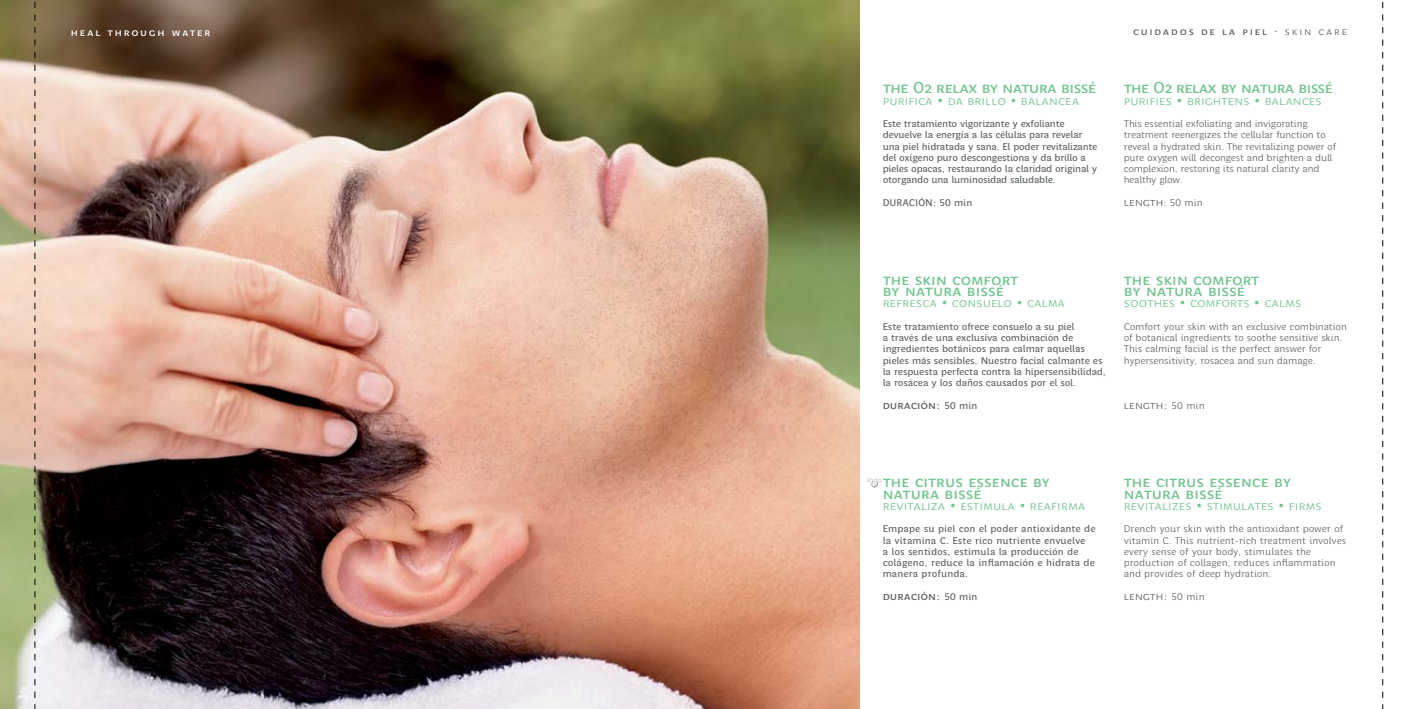
<style>
.page{position:relative;width:1418px;height:709px;background:#fff}
.page>*{position:absolute;margin:0;border:0;box-sizing:border-box;transform-origin:0 0}
.t1{font:16.25px "Perec Gris Versalita";letter-spacing:-.015em;color:#73c48f}
.t2{font:16.25px "Perec Gris Versalita";letter-spacing:-.035em;color:#73c48f}
.t3{font:16.25px "Perec Gris Versalita";letter-spacing:-.045em;color:#73c48f}
.t4{font:13.38px "Perec Blanca Versalita";letter-spacing:-.005em;color:#73c48f}
.t5{font:11.88px "Perec Blanca";color:#5e6367}
.t6{font:11.88px "Perec Gris";letter-spacing:-.01em;color:#5e6367}
.t7{font:11px "Perec Gris Versalita";letter-spacing:.16em;color:#5e6367}
.t8{font:11px "Perec Gris Versalita";letter-spacing:.15em;color:#fff}
.t9{font:10px/11.2px "Perec Gris";letter-spacing:-.005em;color:#5e6367}
.t10{font:10px/11.2px "Perec Blanca";letter-spacing:-.01em;color:#5e6367}
.s1{font-family:"Perec Blanca Versalita"}
.s2{font-size:10px}
</style>
<div class="page">
<img style="left:0;top:0;width:859px;height:709px">
<svg style="left:866px;top:477px;width:15px;height:10px"></svg>
<svg style="left:1382px;top:1px;width:1px;height:708px"></svg>
<svg style="left:35px;top:0;width:1px;height:709px"></svg>
<p class="t8" style="left:71px;top:26px;width:141px">heal through water</p>
<p class="t7" style="left:1133px;top:25px;width:215px">cuidados de la piel · <span class="s1">skin care</span></p>
<h1 class="t2" style="left:882px;top:79px;width:215px">the O2 relax by natura bissé</h1>
<h1 class="t3" style="left:1123px;top:79px;width:211px">the O2 relax by natura bissé</h1>
<h2 class="t4" style="left:882px;top:93px;width:198px">purifica • da brillo • balancea</h2>
<h2 class="t4" style="left:1123px;top:93px;width:199px">purifies • brightens • balances</h2>
<p class="t9" style="left:882px;top:118px;width:216px">Este tratamiento vigorizante y exfoliante devuelve la energía a las células para revelar una piel hidratada y sana. El poder revitalizante del oxígeno puro descongestiona y da brillo a pieles opacas, restaurando la claridad original y otorgando una luminosidad saludable.</p>
<p class="t9" style="left:882px;top:197px;width:91px">DURACIÓN: 50 min</p>
<p class="t10" style="left:1123px;top:118px;width:214px">This essential exfoliating and invigorating treatment reenergizes the cellular function to reveal a hydrated skin. The revitalizing power of pure oxygen will decongest and brighten a dull complexion, restoring its natural clarity and healthy glow.</p>
<p class="t5" style="left:1123px;top:195px;width:80px">length<span class="s2">: 50 min</span></p>
<h1 class="t1" style="left:882px;top:270px;width:137px">the skin comfort</h1>
<h1 class="t1" style="left:882px;top:281px;width:123px">by natura bissé</h1>
<h1 class="t1" style="left:1123px;top:270px;width:137px">the skin comfort</h1>
<h1 class="t1" style="left:1123px;top:281px;width:123px">by natura bissé</h1>
<h2 class="t4" style="left:882px;top:295px;width:184px">refresca • consuelo • calma</h2>
<h2 class="t4" style="left:1123px;top:295px;width:179px">soothes • comforts • calms</h2>
<p class="t9" style="left:882px;top:321px;width:225px">Este tratamiento ofrece consuelo a su piel<br>a través de una exclusiva combinación de ingredientes botánicos para calmar aquellas pieles más sensibles. Nuestro facial calmante es la respuesta perfecta contra la hipersensibilidad, la rosácea y los daños causados por el sol.</p>
<p class="t6" style="left:882px;top:398px;width:96px">duración: <span class="s2">50 min</span></p>
<p class="t10" style="left:1123px;top:320px;width:225px">Comfort your skin with an exclusive combination of botanical ingredients to soothe sensitive skin.<br>This calming facial is the perfect answer for hypersensitivity, rosacea and sun damage.</p>
<p class="t5" style="left:1123px;top:398px;width:82px">length: <span class="s2">50 min</span></p>
<h1 class="t1" style="left:882px;top:472px;width:169px">the citrus essence by</h1>
<h1 class="t1" style="left:882px;top:484px;width:100px">natura bissé</h1>
<h1 class="t1" style="left:1123px;top:472px;width:169px">the citrus essence by</h1>
<h1 class="t1" style="left:1123px;top:484px;width:100px">natura bissé</h1>
<h2 class="t4" style="left:882px;top:498px;width:204px">revitaliza • estimula • reafirma</h2>
<h2 class="t4" style="left:1123px;top:498px;width:199px">revitalizes • stimulates • firms</h2>
<p class="t9" style="left:882px;top:523px;width:214px">Empape su piel con el poder antioxidante de la vitamina C. Este rico nutriente envuelve<br>a los sentidos, estimula la producción de colágeno, reduce la inflamación e hidrata de manera profunda.</p>
<p class="t6" style="left:882px;top:589px;width:96px">duración: <span class="s2">50 min</span></p>
<p class="t10" style="left:1123px;top:523px;width:224px">Drench your skin with the antioxidant power of vitamin C. This nutrient-rich treatment involves every sense of your body, stimulates the production of collagen, reduces inflammation and provides of deep hydration.</p>
<p class="t5" style="left:1123px;top:589px;width:82px">length: <span class="s2">50 min</span></p>
</div>
